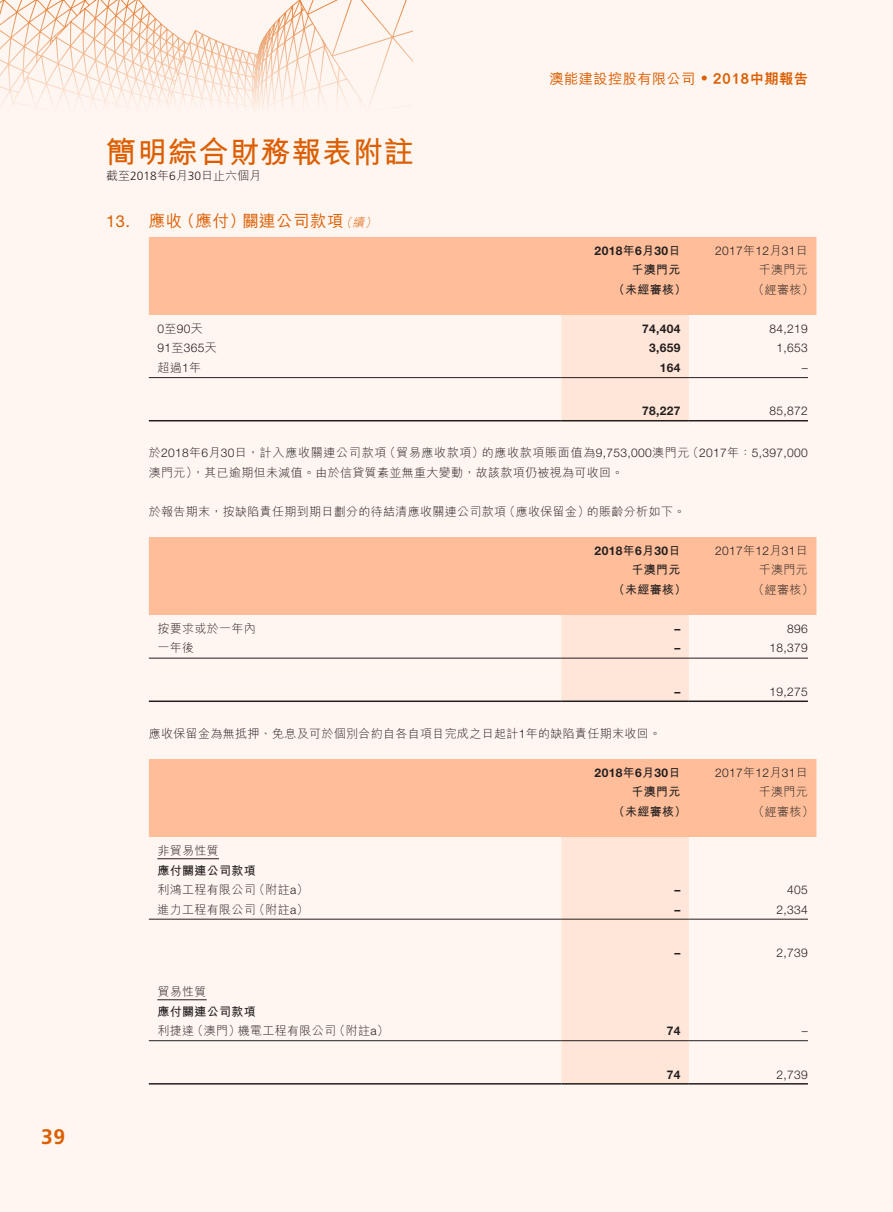
<style>
.page{position:relative;width:893px;height:1212px;background:#fff}
.page>*{position:absolute;margin:0;border:0;box-sizing:border-box;transform-origin:0 0}
.t1{font:700 30px "M Hei HK";letter-spacing:.03em;color:#dc5e00}
.t2{font:700 21px "Frutiger LT Std";color:#dc5e00}
.t3{font:500 16.5px "M Hei HK";letter-spacing:.03em;color:#dc5e00}
.t4{font:16.5px "Helvetica Neue LT Std";color:#dc5e00}
.t5{font:500 14.25px "M Hei HK";letter-spacing:.03em;color:#dc5e00}
.t6{font:300 12px/19.5px "M Hei HK";letter-spacing:.03em;color:#231f20}
.t7{font:300 12px "Helvetica Neue LT Std";letter-spacing:.03em;color:#231f20}
.t8{font:700 12px "Helvetica Neue LT Std";letter-spacing:.03em;color:#231f20}
.t9{font:700 12px "M Hei HK";letter-spacing:.03em;color:#231f20}
.t10{font:300 12px "M Hei HK";letter-spacing:.06em;color:#231f20}
.t11{font:300 12px "M Hei HK";color:#231f20}
.t12{font:italic 300 12px "M Hei HK";color:#dc5e00}
.s1{font-family:"Frutiger LT Std"}
.s2{font-family:"M Hei HK"}
.s3{font-family:"Helvetica Neue LT Std"}
.s4{font-family:"Frutiger LT Std";font-weight:400}
.s5{font-weight:800}
</style>
<div class="page">
<div style="left:0;top:0;width:892px;height:1212px;background:#fff6f2"></div>
<svg style="left:0;top:0;width:412px;height:108px"></svg>
<div style="left:149px;top:237px;width:667px;height:78px;background:#ffbe99"></div>
<div style="left:561px;top:315px;width:128px;height:105px;background:#ffe6d8"></div>
<hr style="left:149px;top:377px;width:412px;height:1px;background:#231f20">
<hr style="left:561px;top:377px;width:128px;height:1px;background:#231f20">
<hr style="left:689px;top:377px;width:119px;height:1px;background:#231f20">
<hr style="left:149px;top:420px;width:412px;height:1px;background:#231f20">
<hr style="left:561px;top:420px;width:128px;height:1px;background:#231f20">
<hr style="left:689px;top:420px;width:119px;height:1px;background:#231f20">
<div style="left:149px;top:537px;width:667px;height:78px;background:#ffbe99"></div>
<div style="left:561px;top:615px;width:128px;height:85px;background:#ffe6d8"></div>
<hr style="left:149px;top:658px;width:412px;height:1px;background:#231f20">
<hr style="left:561px;top:658px;width:128px;height:1px;background:#231f20">
<hr style="left:689px;top:658px;width:119px;height:1px;background:#231f20">
<hr style="left:149px;top:700px;width:412px;height:2px;background:#231f20">
<hr style="left:561px;top:700px;width:128px;height:2px;background:#231f20">
<hr style="left:689px;top:700px;width:119px;height:2px;background:#231f20">
<div style="left:149px;top:759px;width:667px;height:78px;background:#ffbe99"></div>
<div style="left:561px;top:837px;width:128px;height:246px;background:#ffe6d8"></div>
<hr style="left:157px;top:858px;width:62px;height:1px;background:#231f20">
<hr style="left:149px;top:919px;width:412px;height:1px;background:#231f20">
<hr style="left:561px;top:919px;width:128px;height:1px;background:#231f20">
<hr style="left:689px;top:919px;width:119px;height:1px;background:#231f20">
<hr style="left:157px;top:999px;width:50px;height:1px;background:#231f20">
<hr style="left:149px;top:1040px;width:412px;height:1px;background:#231f20">
<hr style="left:561px;top:1040px;width:128px;height:1px;background:#231f20">
<hr style="left:689px;top:1040px;width:119px;height:1px;background:#231f20">
<hr style="left:149px;top:1083px;width:412px;height:1px;background:#231f20">
<hr style="left:561px;top:1083px;width:128px;height:1px;background:#231f20">
<hr style="left:689px;top:1083px;width:119px;height:1px;background:#231f20">
<h2 class="t2" style="left:41px;top:1125px;width:25px">39</h2>
<h1 class="t1" style="left:106px;top:130px;width:309px">簡明綜合財務報表附註</h1>
<p class="t11" style="left:106px;top:167px;width:156px">截至<span class="s1">2018</span>年月<span class="s1">6 30</span>日止六個月</p>
<p class="t12" style="left:365px;top:215px;width:16px">(</p>
<h3 class="t3" style="left:149px;top:209px;width:35px">應收</h3>
<h3 class="t3" style="left:179px;top:209px;width:69px">（應付）</h3>
<h3 class="t3" style="left:242px;top:209px;width:103px">關連公司款項</h3>
<h3 class="t4" style="left:106px;top:212px;width:25px">13.</h3>
<p class="t12" style="left:353px;top:215px;width:16px">續</p>
<p class="t12" style="left:340px;top:215px;width:16px">（</p>
<p class="t7" style="left:157px;top:321px;width:47px"><span class="s2">至</span>0 90<span class="s2">天</span></p>
<p class="t7" style="left:157px;top:341px;width:61px">91<span class="s2">至</span>365<span class="s2">天</span></p>
<p class="t6" style="left:157px;top:357px;width:45px">超過 年<span class="s3">1</span></p>
<p class="t5" style="left:549px;top:69px;width:260px">澳能建設控股有限公司 <span class="s4">•</span> <span class="s5">2018中期報告</span></p>
<p class="t8" style="left:595px;top:243px;width:87px">2018<span class="s2">年 月</span>6 30<span class="s2">日</span></p>
<p class="t7" style="left:715px;top:243px;width:94px">2017<span class="s2">年</span>12<span class="s2">月</span>31<span class="s2">日</span></p>
<p class="t9" style="left:631px;top:261px;width:51px">千澳門元</p>
<p class="t6" style="left:759px;top:260px;width:51px">千澳門元</p>
<p class="t9" style="left:613px;top:281px;width:75px">（未經審核）</p>
<p class="t6" style="left:753px;top:279px;width:63px">（經審核(</p>
<p class="t8" style="left:642px;top:321px;width:40px">74,404</p>
<p class="t7" style="left:770px;top:321px;width:40px">84,219</p>
<p class="t8" style="left:649px;top:341px;width:33px">3,659</p>
<p class="t7" style="left:777px;top:341px;width:33px">1,653</p>
<p class="t8" style="left:660px;top:360px;width:22px">164</p>
<p class="t7" style="left:802px;top:360px;width:7px">–</p>
<p class="t8" style="left:642px;top:404px;width:40px">78,227</p>
<p class="t7" style="left:770px;top:404px;width:40px">85,872</p>
<p class="t6" style="left:384px;top:443px;width:102px">（貿易應收款項）</p>
<p class="t7" style="left:687px;top:446px;width:123px"><span class="s2">（</span>2017<span class="s2">年：</span>5,397,000</p>
<p class="t6" style="left:149px;top:443px;width:476px">於<span class="s3">2018</span>年 月<span class="s3">6 30</span>日，計入應收關連公司款項<br>澳門元，）其已逾期但未減值。由於信貸質素並無重大變動，故該款項仍被視為可收回。</p>
<p class="t6" style="left:587px;top:501px;width:100px">的賬齡分析如下。</p>
<p class="t10" style="left:482px;top:445px;width:209px">的應收款項賬面值為<span class="s3">9,753,000</span>澳門元</p>
<p class="t6" style="left:504px;top:501px;width:88px">（應收保留金）</p>
<p class="t6" style="left:149px;top:501px;width:359px">於報告期末，按缺陷責任期到期日劃分的待結清應收關連公司款項</p>
<p class="t8" style="left:595px;top:543px;width:87px">2018<span class="s2">年 月</span>6 30<span class="s2">日</span></p>
<p class="t7" style="left:715px;top:543px;width:94px">2017<span class="s2">年</span>12<span class="s2">月</span>31<span class="s2">日</span></p>
<p class="t9" style="left:631px;top:561px;width:51px">千澳門元</p>
<p class="t6" style="left:759px;top:560px;width:51px">千澳門元</p>
<p class="t9" style="left:613px;top:581px;width:75px">（未經審核）</p>
<p class="t6" style="left:753px;top:579px;width:63px">（經審核(</p>
<p class="t6" style="left:157px;top:618px;width:100px">按要求或於一年內</p>
<p class="t8" style="left:674px;top:621px;width:7px">–</p>
<p class="t7" style="left:787px;top:621px;width:22px">896</p>
<p class="t6" style="left:157px;top:638px;width:38px">一年後</p>
<p class="t8" style="left:674px;top:641px;width:7px">–</p>
<p class="t7" style="left:770px;top:641px;width:40px">18,379</p>
<p class="t8" style="left:674px;top:684px;width:7px">–</p>
<p class="t7" style="left:770px;top:684px;width:40px">19,275</p>
<p class="t6" style="left:149px;top:723px;width:514px">應收保留金為無抵押、免息及可於個別合約自各自項目完成之日起計<span class="s3">1</span>年的缺陷責任期末收回。</p>
<p class="t8" style="left:595px;top:765px;width:87px">2018<span class="s2">年 月</span>6 30<span class="s2">日</span></p>
<p class="t7" style="left:715px;top:765px;width:94px">2017<span class="s2">年</span>12<span class="s2">月</span>31<span class="s2">日</span></p>
<p class="t9" style="left:631px;top:783px;width:51px">千澳門元</p>
<p class="t6" style="left:759px;top:782px;width:51px">千澳門元</p>
<p class="t9" style="left:613px;top:803px;width:75px">（未經審核）</p>
<p class="t6" style="left:753px;top:801px;width:63px">（經審核(</p>
<p class="t6" style="left:157px;top:840px;width:63px">非貿易性質</p>
<p class="t9" style="left:157px;top:861px;width:100px">應付關連公司款項</p>
<p class="t6" style="left:253px;top:879px;width:57px">（附註<span class="s3">a</span>(</p>
<p class="t6" style="left:157px;top:879px;width:100px">利鴻工程有限公司</p>
<p class="t8" style="left:674px;top:882px;width:7px">–</p>
<p class="t7" style="left:787px;top:882px;width:22px">405</p>
<p class="t6" style="left:253px;top:899px;width:57px">（附註<span class="s3">a</span>(</p>
<p class="t6" style="left:157px;top:899px;width:100px">進力工程有限公司</p>
<p class="t8" style="left:674px;top:902px;width:7px">–</p>
<p class="t7" style="left:777px;top:902px;width:33px">2,334</p>
<p class="t8" style="left:674px;top:945px;width:7px">–</p>
<p class="t7" style="left:777px;top:945px;width:33px">2,739</p>
<p class="t6" style="left:157px;top:981px;width:51px">貿易性質</p>
<p class="t9" style="left:157px;top:1002px;width:100px">應付關連公司款項</p>
<p class="t6" style="left:191px;top:1020px;width:51px">（澳門）</p>
<p class="t6" style="left:333px;top:1020px;width:57px">（附註<span class="s3">a</span>(</p>
<p class="t6" style="left:238px;top:1020px;width:100px">機電工程有限公司</p>
<p class="t6" style="left:157px;top:1020px;width:38px">利捷達</p>
<p class="t8" style="left:667px;top:1023px;width:15px">74</p>
<p class="t7" style="left:802px;top:1023px;width:7px">–</p>
<p class="t8" style="left:667px;top:1067px;width:15px">74</p>
<p class="t7" style="left:777px;top:1067px;width:33px">2,739</p>
</div>
